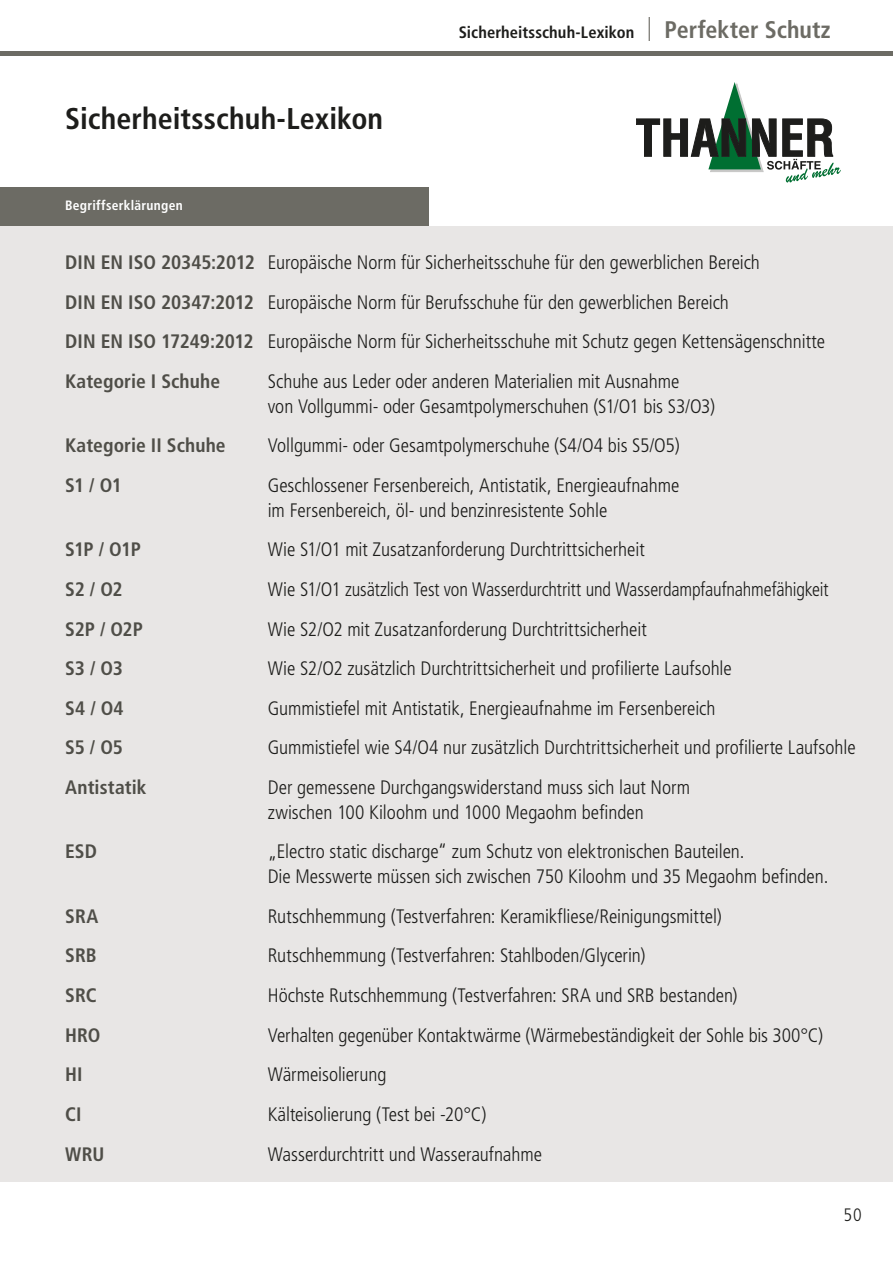
<style>
.page{position:relative;width:893px;height:1263px;background:#fff}
.page>*{position:absolute;margin:0;border:0;box-sizing:border-box;transform-origin:0 0}
.t1{font:700 condensed 30px "Frutiger LT";letter-spacing:.005em;color:#1d1d1b}
.t2{font:300 condensed 19.5px/24.8px "Frutiger LT";letter-spacing:-.005em;color:#1d1d1b}
.t3{font:700 condensed 19.5px "Frutiger LT";color:#4f4e48}
.t4{font:300 condensed 18px "Frutiger LT";color:#1d1d1b}
.t5{font:700 condensed 16.5px "Frutiger LT";letter-spacing:.005em;color:#1d1d1b}
.t6{font:700 condensed 13.5px "Frutiger LT";letter-spacing:.02em;color:#fff}
.s1{font-size:24px;color:#6c6b64}
.s2{font-weight:700;color:#4f4e48}
</style>
<div class="page">
<div style="left:0;top:188px;width:429px;height:42px;background:#6c6b64"></div>
<div style="left:0;top:227px;width:893px;height:955px;background:#e8e6e5"></div>
<hr style="left:0;top:51px;width:893px;height:4px;background:#6c6b64">
<svg style="left:636px;top:82px;width:205px;height:101px"></svg>
<h1 class="t1" style="left:65px;top:101px;width:319px">Sicherheitsschuh-Lexikon</h1>
<p class="t6" style="left:65px;top:198px;width:119px">Begriffserklärungen</p>
<p class="t5" style="left:459px;top:23px;width:373px">Sicherheitsschuh-Lexikon <sup>|</sup> <span class="s1">Perfekter Schutz</span></p>
<p class="t2" style="left:65px;top:243px;width:761px;line-height:39.6px"><span class="s2">DIN EN ISO 20345:2012</span> Europäische Norm für Sicherheitsschuhe für den gewerblichen Bereich<br><span class="s2">DIN EN ISO 20347:2012</span> Europäische Norm für Berufsschuhe für den gewerblichen Bereich<br><span class="s2">DIN EN ISO 17249:2012</span> Europäische Norm für Sicherheitsschuhe mit Schutz gegen Kettensägenschnitte <span class="s2">Kategorie I Schuhe</span></p>
<p class="t2" style="left:268px;top:369px;width:449px">Schuhe aus Leder oder anderen Materialien mit Ausnahme<br>von Vollgummi- oder Gesamtpolymerschuhen (S1/O1 bis S3/O3)</p>
<p class="t3" style="left:65px;top:434px;width:162px">Kategorie II Schuhe</p>
<p class="t2" style="left:268px;top:433px;width:413px">Vollgummi- oder Gesamtpolymerschuhe (S4/O4 bis S5/O5)</p>
<p class="t3" style="left:65px;top:473px;width:58px">S1 / O1</p>
<p class="t2" style="left:268px;top:473px;width:413px">Geschlossener Fersenbereich, Antistatik, Energieaufnahme im Fersenbereich, öl- und benzinresistente Sohle</p>
<p class="t3" style="left:65px;top:538px;width:77px">S1P / O1P</p>
<p class="t2" style="left:268px;top:537px;width:378px">Wie S1/O1 mit Zusatzanforderung Durchtrittsicherheit</p>
<p class="t3" style="left:65px;top:577px;width:59px">S2 / O2</p>
<p class="t2" style="left:268px;top:577px;width:562px">Wie S1/O1 zusätzlich Test von Wasserdurchtritt und Wasserdampfaufnahmefähigkeit</p>
<p class="t3" style="left:65px;top:617px;width:79px">S2P / O2P</p>
<p class="t2" style="left:268px;top:617px;width:380px">Wie S2/O2 mit Zusatzanforderung Durchtrittsicherheit</p>
<p class="t3" style="left:65px;top:657px;width:59px">S3 / O3</p>
<p class="t2" style="left:268px;top:656px;width:466px">Wie S2/O2 zusätzlich Durchtrittsicherheit und profilierte Laufsohle</p>
<p class="t3" style="left:65px;top:696px;width:60px">S4 / O4</p>
<p class="t2" style="left:268px;top:696px;width:449px">Gummistiefel mit Antistatik, Energieaufnahme im Fersenbereich</p>
<p class="t3" style="left:65px;top:736px;width:59px">S5 / O5</p>
<p class="t2" style="left:268px;top:736px;width:589px">Gummistiefel wie S4/O4 nur zusätzlich Durchtrittsicherheit und profilierte Laufsohle</p>
<p class="t3" style="left:65px;top:776px;width:83px">Antistatik</p>
<p class="t2" style="left:268px;top:775px;width:424px">Der gemessene Durchgangswiderstand muss sich laut Norm zwischen 100 Kiloohm und 1000 Megaohm befinden</p>
<p class="t3" style="left:65px;top:840px;width:33px">ESD</p>
<p class="t2" style="left:268px;top:840px;width:562px">„Electro static discharge“ zum Schutz von elektronischen Bauteilen.<br>Die Messwerte müssen sich zwischen 750 Kiloohm und 35 Megaohm befinden.</p>
<p class="t3" style="left:65px;top:904px;width:35px">SRA</p>
<p class="t2" style="left:268px;top:904px;width:456px">Rutschhemmung (Testverfahren: Keramikfliese/Reinigungsmittel)</p>
<p class="t3" style="left:65px;top:944px;width:33px">SRB</p>
<p class="t2" style="left:268px;top:944px;width:379px">Rutschhemmung (Testverfahren: Stahlboden/Glycerin)</p>
<p class="t3" style="left:65px;top:984px;width:33px">SRC</p>
<p class="t2" style="left:268px;top:983px;width:471px">Höchste Rutschhemmung (Testverfahren: SRA und SRB bestanden)</p>
<p class="t3" style="left:65px;top:1023px;width:37px">HRO</p>
<p class="t2" style="left:268px;top:1023px;width:557px">Verhalten gegenüber Kontaktwärme (Wärmebeständigkeit der Sohle bis 300°C)</p>
<p class="t3" style="left:65px;top:1063px;width:19px">HI</p>
<p class="t2" style="left:268px;top:1062px;width:120px">Wärmeisolierung</p>
<p class="t3" style="left:65px;top:1103px;width:18px">CI</p>
<p class="t2" style="left:268px;top:1102px;width:220px">Kälteisolierung (Test bei -20°C)</p>
<p class="t3" style="left:65px;top:1142px;width:41px">WRU</p>
<p class="t2" style="left:268px;top:1142px;width:276px">Wasserdurchtritt und Wasseraufnahme</p>
<p class="t4" style="left:843px;top:1205px;width:20px">50</p>
</div>
